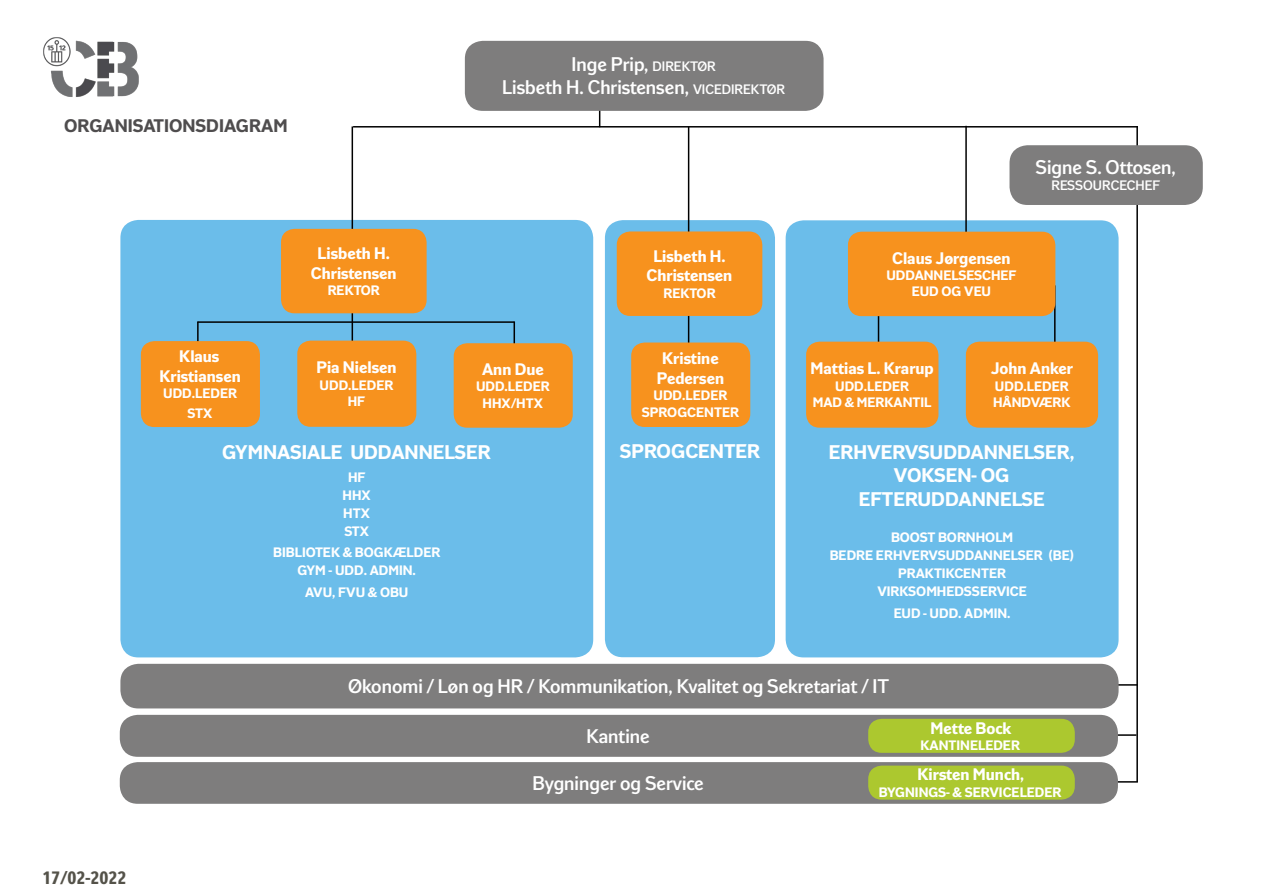
<style>
.page{position:relative;width:1263px;height:893px;background:#fff}
.page>*{position:absolute;margin:0;border:0;box-sizing:border-box;transform-origin:0 0}
.t1{font:600 19.5px/23.4px "Lettre Gothic";color:#fff;text-align:center}
.t2{font:700 19.5px/23.4px "Lettre Gothic";color:#fff}
.t3{font:700 18px "Lettre Gothic";color:#4f4d4e}
.t4{font:700 condensed 18px "Lettre Gothic";color:#545249}
.t5{font:700 16.5px/19.8px "Lettre Gothic";color:#fff;text-align:center}
.t6{font:700 13.5px/18px "Lettre Gothic";color:#fff}
.t7{font:600 13.5px "Lettre Gothic";color:#fff}
.s1{font-size:13.5px}
</style>
<div class="page">
<hr style="left:1067px;top:734px;width:69px;height:2px;background:#000">
<hr style="left:1051px;top:781px;width:87px;height:2px;background:#000">
<div style="left:605px;top:220px;width:170px;height:437px;background:#6bbdea;border-radius:18px"></div>
<div style="left:786px;top:220px;width:332px;height:437px;background:#6bbdea;border-radius:18px"></div>
<hr style="left:1071px;top:684px;width:67px;height:2px;background:#000">
<hr style="left:1136px;top:126px;width:2px;height:656px;background:#000">
<div style="left:120px;top:664px;width:998px;height:44px;background:#7e7d7d;border-radius:18px"></div>
<hr style="left:688px;top:127px;width:1px;height:264px;background:#000">
<hr style="left:965px;top:126px;width:2px;height:107px;background:#000">
<hr style="left:599px;top:95px;width:1px;height:32px;background:#000">
<hr style="left:353px;top:126px;width:785px;height:2px;background:#000">
<img style="left:43px;top:37px;width:96px;height:60px">
<div style="left:465px;top:41px;width:358px;height:70px;background:#7e7d7d;border-radius:18px"></div>
<div style="left:120px;top:715px;width:998px;height:42px;background:#7e7d7d;border-radius:18px"></div>
<div style="left:120px;top:762px;width:998px;height:42px;background:#7e7d7d;border-radius:18px"></div>
<div style="left:120px;top:220px;width:473px;height:437px;background:#6bbdea;border-radius:18px"></div>
<div style="left:1009px;top:145px;width:194px;height:60px;background:#7e7d7d;border-radius:18px"></div>
<hr style="left:878px;top:294px;width:1px;height:95px;background:#000">
<hr style="left:1054px;top:285px;width:1px;height:95px;background:#000">
<div style="left:806px;top:342px;width:132px;height:86px;background:#f7921e;border-radius:14px"></div>
<div style="left:966px;top:342px;width:132px;height:86px;background:#f7921e;border-radius:14px"></div>
<hr style="left:352px;top:126px;width:1px;height:106px;background:#000">
<div style="left:617px;top:231px;width:145px;height:85px;background:#f7921e;border-radius:14px"></div>
<hr style="left:352px;top:291px;width:1px;height:94px;background:#000">
<hr style="left:513px;top:322px;width:2px;height:69px;background:#000">
<hr style="left:197px;top:322px;width:2px;height:58px;background:#000">
<hr style="left:197px;top:321px;width:318px;height:2px;background:#000">
<div style="left:281px;top:229px;width:146px;height:84px;background:#f7921e;border-radius:14px"></div>
<div style="left:454px;top:343px;width:119px;height:85px;background:#f7921e;border-radius:14px"></div>
<div style="left:297px;top:341px;width:119px;height:86px;background:#f7921e;border-radius:14px"></div>
<div style="left:141px;top:341px;width:119px;height:86px;background:#f7921e;border-radius:14px"></div>
<div style="left:868px;top:719px;width:207px;height:34px;background:#acc82f;border-radius:14px"></div>
<div style="left:868px;top:766px;width:207px;height:34px;background:#acc82f;border-radius:14px"></div>
<div style="left:848px;top:232px;width:207px;height:84px;background:#f7921e;border-radius:13px"></div>
<div style="left:631px;top:342px;width:119px;height:85px;background:#f7921e;border-radius:14px"></div>
<h2 class="t3" style="left:64px;top:116px;width:14px">ORG</h2>
<h2 class="t3" style="left:103px;top:116px;width:63px">ANISATIONS</h2>
<h2 class="t3" style="left:206px;top:116px;width:83px">DIAGRAM</h2>
<p class="t5" style="left:159px;top:346px;width:83px">KLAUS<br>KRISTIANSEN</p>
<p class="t6" style="left:188px;top:383px;width:42px;line-height:19.8px;text-indent:-24px">UDD.LEDER<br>STX</p>
<p class="t5" style="left:311px;top:243px;width:87px">LISBETH H.<br>CHRISTENSEN</p>
<p class="t6" style="left:328px;top:281px;width:19px">REKTOR</p>
<p class="t5" style="left:316px;top:358px;width:82px">PIA NIELSEN</p>
<p class="t6" style="left:320px;top:377px;width:66px;line-height:16.2px;text-align:center">UDD.LEDER<br>HF</p>
<h1 class="t1" style="left:502px;top:53px;width:258px">Inge Prip, <span class="s1">direktør<br></span>Lisbeth H. Christensen, <span class="s1">vicedirektør</span></h1>
<p class="t5" style="left:482px;top:359px;width:63px">ANN DUE</p>
<p class="t6" style="left:476px;top:378px;width:69px;line-height:16.2px;text-align:center">UDD.LEDER<br>HHX/HTX</p>
<p class="t5" style="left:647px;top:246px;width:87px">LISBETH H.<br>CHRISTENSEN</p>
<p class="t6" style="left:663px;top:284px;width:54px">REKTOR</p>
<p class="t5" style="left:657px;top:349px;width:69px">KRISTINE<br>PEDERSEN</p>
<p class="t6" style="left:642px;top:388px;width:78px;line-height:16.2px;text-indent:12px">UDD.LEDER<br>SPROGCENTER</p>
<h1 class="t1" style="left:1036px;top:155px;width:142px">Signe S. Ottosen,</h1>
<p class="t7" style="left:1051px;top:178px;width:26px">resso</p>
<p class="t7" style="left:1093px;top:178px;width:69px">urcech ef</p>
<p class="t5" style="left:892px;top:248px;width:120px">CLAUS JØRGENSEN</p>
<p class="t6" style="left:886px;top:266px;width:48px">UDDANNE</p>
<p class="t6" style="left:951px;top:266px;width:17px">LSESC</p>
<p class="t6" style="left:991px;top:266px;width:27px">HEF</p>
<p class="t6" style="left:912px;top:282px;width:81px">EUD OG VEU</p>
<p class="t5" style="left:810px;top:359px;width:125px">MATTIAS L. KRARUP</p>
<p class="t6" style="left:835px;top:377px;width:66px">UDD.LEDER</p>
<p class="t6" style="left:813px;top:393px;width:11px">MAD</p>
<p class="t6" style="left:845px;top:393px;width:23px">&amp; MERK</p>
<p class="t6" style="left:893px;top:393px;width:39px">ANTIL</p>
<p class="t5" style="left:991px;top:359px;width:84px">JOHN ANKER</p>
<p class="t6" style="left:993px;top:378px;width:68px;line-height:16.2px">UDD.LEDER<br>HÅN DVÆRK</p>
<h1 class="t2" style="left:620px;top:439px;width:142px">SPROGCENTER</h1>
<h1 class="t2" style="left:222px;top:440px;width:197px">GYMNASIALE UDDANNE</h1>
<h1 class="t2" style="left:445px;top:440px;width:24px">LSER</h1>
<h1 class="t2" style="left:829px;top:440px;width:169px">ERHVERVSUDDANNE</h1>
<h1 class="t2" style="left:1024px;top:440px;width:53px">LSER,</h1>
<h1 class="t2" style="left:894px;top:464px;width:27px">VOKSEN</h1>
<h1 class="t2" style="left:859px;top:464px;width:137px;text-indent:113px">- OG<br>EFTERUDDANNE</h1>
<p class="t6" style="left:342px;top:468px;width:30px;text-indent:6px">HF<br>HH X<br>HTX<br>STX</p>
<p class="t6" style="left:298px;top:544px;width:144px;text-indent:-24px">BIBLIOTEK &amp; BOGKÆLDER<br>GYM - UDD</p>
<h1 class="t2" style="left:1012px;top:487px;width:23px">LSE</h1>
<p class="t6" style="left:830px;top:528px;width:185px;text-indent:146px">HOLM<br>BEDRE ERHVERVSUDDANNE</p>
<p class="t6" style="left:891px;top:528px;width:67px">BOOST BORN</p>
<p class="t6" style="left:1011px;top:546px;width:17px">LSER</p>
<p class="t6" style="left:1048px;top:546px;width:28px">(BE)</p>
<p class="t6" style="left:877px;top:564px;width:151px;text-align:center">PRAKTIKCENTER<br>VIRKSOMH EDSSERVICE</p>
<p class="t6" style="left:894px;top:604px;width:47px">EUD - UDD</p>
<p class="t6" style="left:958px;top:604px;width:54px">. ADMIN.</p>
<p class="t6" style="left:364px;top:562px;width:17px">. ADM</p>
<p class="t6" style="left:399px;top:562px;width:18px">IN.</p>
<p class="t6" style="left:305px;top:583px;width:10px">AVU</p>
<p class="t6" style="left:332px;top:583px;width:16px">, FVU</p>
<p class="t6" style="left:368px;top:583px;width:40px">&amp; OBU</p>
<h1 class="t1" style="left:348px;top:675px;width:543px">Økonomi / Løn og HR / Kommunikation, Kvalitet og Sekretariat / IT</h1>
<h2 class="t4" style="left:43px;top:867px;width:85px">17/02-2022</h2>
<h1 class="t1" style="left:586px;top:724px;width:65px">Kantine</h1>
<h1 class="t1" style="left:532px;top:771px;width:173px">Bygninger og Service</h1>
<p class="t5" style="left:930px;top:718px;width:82px">METTE BOCK</p>
<p class="t6" style="left:920px;top:736px;width:27px">KANTINE</p>
<p class="t6" style="left:978px;top:736px;width:35px">LEDER</p>
<p class="t5" style="left:917px;top:765px;width:108px">KIRSTEN MUNCH,</p>
<p class="t6" style="left:879px;top:783px;width:26px">BYGNINGS</p>
<p class="t6" style="left:946px;top:783px;width:108px">- &amp; SERVICELEDER</p>
</div>
